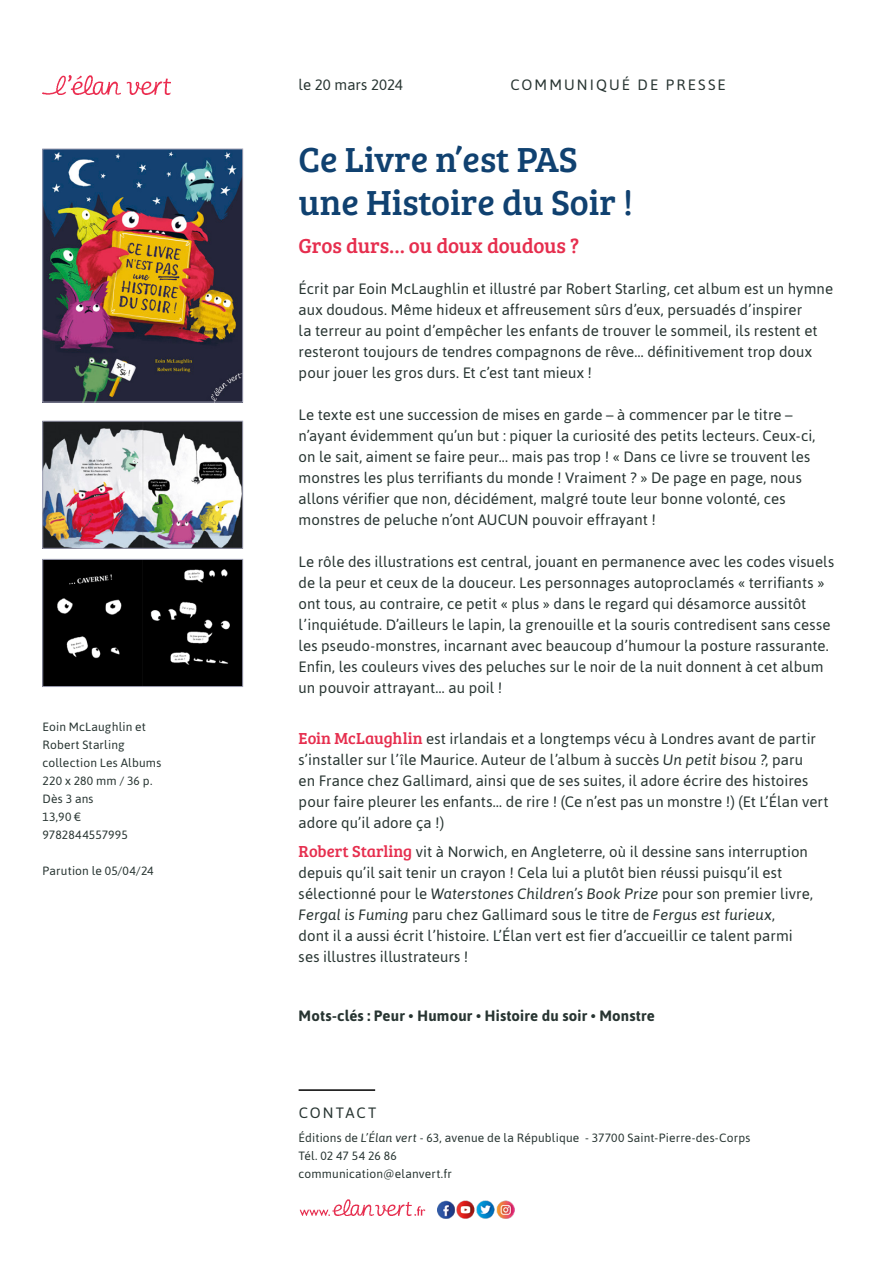
<style>
.page{position:relative;width:893px;height:1263px;background:#fff}
.page>*{position:absolute;margin:0;border:0;box-sizing:border-box;transform-origin:0 0}
.Titre{font:36px/43.2px "Bree Serif";color:#104170}
.Chapeau{font:21px "Bree Serif";letter-spacing:-.01em;color:#e62e4e}
.Chapeau-2{font:15px/21px "Asap";letter-spacing:.005em;color:#283532}
.t1{font:700 15px "Asap";letter-spacing:.01em;color:#283532}
.Chapeau-3{font:15px "Asap";letter-spacing:.14em;color:#283532}
.Chapeau-4{font:15px "Asap";letter-spacing:.135em;color:#283532}
.t2{font:12px/18px "Asap";letter-spacing:.015em;color:#283532}
.s1{font-family:"Bree Serif";font-size:16.5px;color:#e62e4e}
.s2{font-style:italic}
</style>
<div class="page">
<hr style="left:299px;top:1089px;width:76px;height:2px;background:#000">
<img style="left:299px;top:1199px;width:127px;height:17px">
<img style="left:437px;top:1200px;width:78px;height:19px">
<img style="left:43px;top:75px;width:127px;height:20px">
<img style="left:45px;top:151px;width:196px;height:249px">
<img style="left:45px;top:423px;width:196px;height:123px">
<div style="left:43px;top:421px;width:200px;height:127px;border:1px solid #9d9eb3"></div>
<img style="left:45px;top:561px;width:196px;height:124px">
<div style="left:43px;top:559px;width:200px;height:128px;border:1px solid #9d9eb3"></div>
<p class="t2" style="left:43px;top:717px;width:105px">Eoin McLaughlin et<br>Robert Starling</p>
<p class="t2" style="left:43px;top:753px;width:120px">collection Les Albums</p>
<p class="t2" style="left:43px;top:771px;width:111px">220 x 280 mm / 36 p.</p>
<p class="t2" style="left:43px;top:789px;width:53px">Dès 3 ans</p>
<p class="t2" style="left:43px;top:807px;width:40px">13,90 €</p>
<p class="t2" style="left:43px;top:825px;width:87px">9782844557995</p>
<p class="t2" style="left:43px;top:861px;width:113px">Parution le 05/04/24</p>
<p class="Chapeau-2" style="left:299px;top:74px;width:106px">le 20 mars 2024</p>
<p class="Chapeau-3" style="left:510px;top:75px;width:217px">COMMUNIQUÉ DE PRESSE</p>
<p class="Titre" style="left:299px;top:136px;width:336px">Ce Livre n’est PAS une Histoire du Soir !</p>
<p class="Chapeau" style="left:299px;top:230px;width:282px">Gros durs… ou doux doudous ?</p>
<p class="Chapeau-2" style="left:299px;top:278px;width:536px">Écrit par Eoin McLaughlin et illustré par Robert Starling, cet album est un hymne aux doudous. Même hideux et affreusement sûrs d’eux, persuadés d’inspirer<br>la terreur au point d’empêcher les enfants de trouver le sommeil, ils restent et resteront toujours de tendres compagnons de rêve… définitivement trop doux pour jouer les gros durs. Et c’est tant mieux !</p>
<p class="Chapeau-2" style="left:299px;top:404px;width:518px">Le texte est une succession de mises en garde – à commencer par le titre – n’ayant évidemment qu’un but : piquer la curiosité des petits lecteurs. Ceux-ci, on le sait, aiment se faire peur... mais pas trop ! « Dans ce livre se trouvent les monstres les plus terrifiants du monde ! Vraiment ? » De page en page, nous allons vérifier que non, décidément, malgré toute leur bonne volonté, ces monstres de peluche n’ont AUCUN pouvoir effrayant !</p>
<p class="Chapeau-2" style="left:299px;top:551px;width:537px">Le rôle des illustrations est central, jouant en permanence avec les codes visuels de la peur et ceux de la douceur. Les personnages autoproclamés « terrifiants » ont tous, au contraire, ce petit « plus » dans le regard qui désamorce aussitôt l’inquiétude. D’ailleurs le lapin, la grenouille et la souris contredisent sans cesse les pseudo-monstres, incarnant avec beaucoup d’humour la posture rassurante.<br>Enfin, les couleurs vives des peluches sur le noir de la nuit donnent à cet album un pouvoir attrayant… au poil !</p>
<p class="Chapeau-2" style="left:299px;top:727px;width:531px"><span class="s1">Eoin McLaughlin</span> est irlandais et a longtemps vécu à Londres avant de partir s’installer sur l’île Maurice. Auteur de l’album à succès <span class="s2">Un petit bisou ?</span>, paru<br>en France chez Gallimard, ainsi que de ses suites, il adore écrire des histoires pour faire pleurer les enfants… de rire ! (Ce n’est pas un monstre !) (Et L’Élan vert adore qu’il adore ça !)</p>
<p class="Chapeau-2" style="left:299px;top:841px;width:516px"><span class="s1">Robert Starling</span> vit à Norwich, en Angleterre, où il dessine sans interruption depuis qu’il sait tenir un crayon ! Cela lui a plutôt bien réussi puisqu’il est sélectionné pour le <span class="s2">Waterstones Children’s Book Prize</span> pour son premier livre, <span class="s2">Fergal is Fuming</span> paru chez Gallimard sous le titre de <span class="s2">Fergus est furieux</span>,<br>dont il a aussi écrit l’histoire. L’Élan vert est fier d’accueillir ce talent parmi ses illustres illustrateurs !</p>
<p class="t1" style="left:299px;top:1007px;width:358px">Mots-clés : Peur • Humour • Histoire du soir • Monstre</p>
<p class="Chapeau-4" style="left:299px;top:1103px;width:79px">CONTACT</p>
<p class="t2" style="left:299px;top:1128px;width:453px">Éditions de <span class="s2">L’Élan vert</span> - 63, avenue de la République - 37700 Saint-Pierre-des-Corps</p>
<p class="t2" style="left:299px;top:1146px;width:100px">Tél. 02 47 54 26 86</p>
<p class="t2" style="left:299px;top:1164px;width:155px">communication@elanvert.fr</p>
</div>
